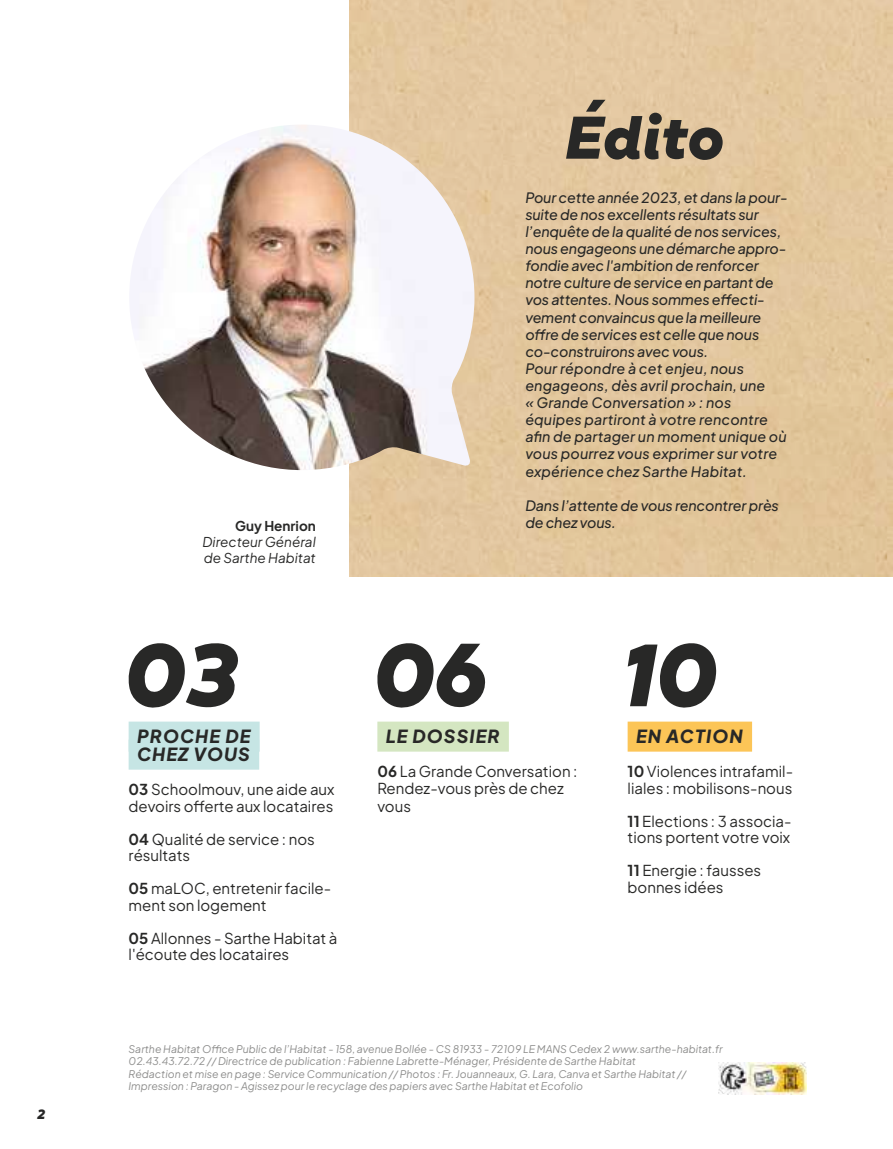
<style>
.page{position:relative;width:893px;height:1149px;background:#fff}
.page>*{position:absolute;margin:0;border:0;box-sizing:border-box;transform-origin:0 0}
.t1{font:italic 800 60px "XXII Geom";letter-spacing:-.005em;color:#282827}
.t2{font:italic 800 18px/18px "Plus Jakarta Sans";letter-spacing:.06em;color:#282827}
.t3{font:15px/16.5px "Plus Jakarta Sans";color:#282827}
.t4{font:italic 500 14.25px/17.1px "Plus Jakarta Sans";letter-spacing:-.01em;color:#282827}
.t5{font:italic 13.5px/16.2px "Plus Jakarta Sans";color:#282827}
.t6{font:700 13.5px "Plus Jakarta Sans";color:#282827}
.t7{font:italic 800 13.5px "XXII Geom";color:#282827}
.t8{font:italic 10.5px/12.6px "Plus Jakarta Sans";color:#8e8e8d}
.s1{font-weight:700}
</style>
<div class="page">
<div style="left:349px;top:0;width:544px;height:576px;background:#e3c79e"></div>
<img style="left:130px;top:124px;width:344px;height:346px">
<div style="left:129px;top:721px;width:131px;height:30px;background:#c6e5e4"></div>
<div style="left:129px;top:739px;width:130px;height:30px;background:#c6e5e4"></div>
<svg style="left:128px;top:643px;width:110px;height:65px"></svg>
<div style="left:377px;top:721px;width:132px;height:30px;background:#d4e6c1"></div>
<svg style="left:377px;top:643px;width:109px;height:65px"></svg>
<div style="left:628px;top:721px;width:124px;height:30px;background:#fcc557"></div>
<svg style="left:628px;top:643px;width:88px;height:65px"></svg>
<img style="left:718px;top:1062px;width:89px;height:32px">
<p class="t7" style="left:38px;top:1104px;width:9px">2</p>
<h1 class="t1" style="left:565px;top:96px;width:161px">Édito</h1>
<p class="t4" style="left:525px;top:187px;width:264px">Pour cette année 2023, et dans la pour&shy;suite de nos excellents résultats sur l’enquête de la qualité de nos services, nous engageons une démarche appro&shy;fondie avec l'ambition de renforcer notre culture de service en partant de vos attentes. Nous sommes effecti&shy;vement convaincus que la meilleure offre de services est celle que nous co-construirons avec vous.<br>Pour répondre à cet enjeu, nous engageons, dès avril prochain, une<br>« Grande Conversation » : nos équipes partiront à votre rencontre afin de partager un moment unique où vous pourrez vous exprimer sur votre expérience chez Sarthe Habitat.</p>
<p class="t4" style="left:525px;top:495px;width:255px">Dans l’attente de vous rencontrer près</p>
<p class="t6" style="left:235px;top:514px;width:82px">Guy Henrion</p>
<p class="t4" style="left:525px;top:512px;width:92px">de chez vous.</p>
<p class="t5" style="left:203px;top:532px;width:115px">Directeur Général de Sarthe Habitat</p>
<p class="t2" style="left:137px;top:724px;width:115px">PROCHE DE<br>CHEZ VOUS</p>
<p class="t3" style="left:129px;top:779px;width:207px"><span class="s1">03</span> Schoolmouv, une aide aux devoirs offerte aux locataires</p>
<p class="t3" style="left:129px;top:829px;width:188px"><span class="s1">04</span> Qualité de service : nos résultats</p>
<p class="t3" style="left:129px;top:878px;width:204px"><span class="s1">05</span> maLOC, entretenir facile&shy;ment son logement</p>
<p class="t3" style="left:129px;top:928px;width:210px"><span class="s1">05</span> Allonnes - Sarthe Habitat à l'écoute des locataires</p>
<p class="t2" style="left:386px;top:724px;width:115px">LE DOSSIER</p>
<p class="t3" style="left:377px;top:761px;width:202px"><span class="s1">06</span> La Grande Conversation :<br>Rendez-vous près de chez</p>
<p class="t3" style="left:377px;top:796px;width:35px">vous</p>
<p class="t2" style="left:636px;top:724px;width:108px">EN ACTION</p>
<p class="t3" style="left:628px;top:761px;width:167px"><span class="s1">10</span> Violences intrafamil&shy;liales : mobilisons-nous</p>
<p class="t3" style="left:628px;top:811px;width:166px"><span class="s1">11</span> Elections : 3 associa&shy;tions portent votre voix</p>
<p class="t3" style="left:628px;top:860px;width:135px"><span class="s1">11</span> Energie : fausses bonnes idées</p>
<p class="t8" style="left:129px;top:1040px;width:596px">Sarthe Habitat Office Public de l’Habitat - 158, avenue Bollée - CS 81933 - 72109 LE MANS Cedex 2 www.sarthe-habitat.fr 02.43.43.72.72 // Directrice de publication : Fabienne Labrette-Ménager, Présidente de Sarthe Habitat<br>Rédaction et mise en page : Service Communication // Photos : Fr. Jouanneaux, G. Lara, Canva et Sarthe Habitat // Impression : Paragon - Agissez pour le recyclage des papiers avec Sarthe Habitat et Ecofolio</p>
</div>
